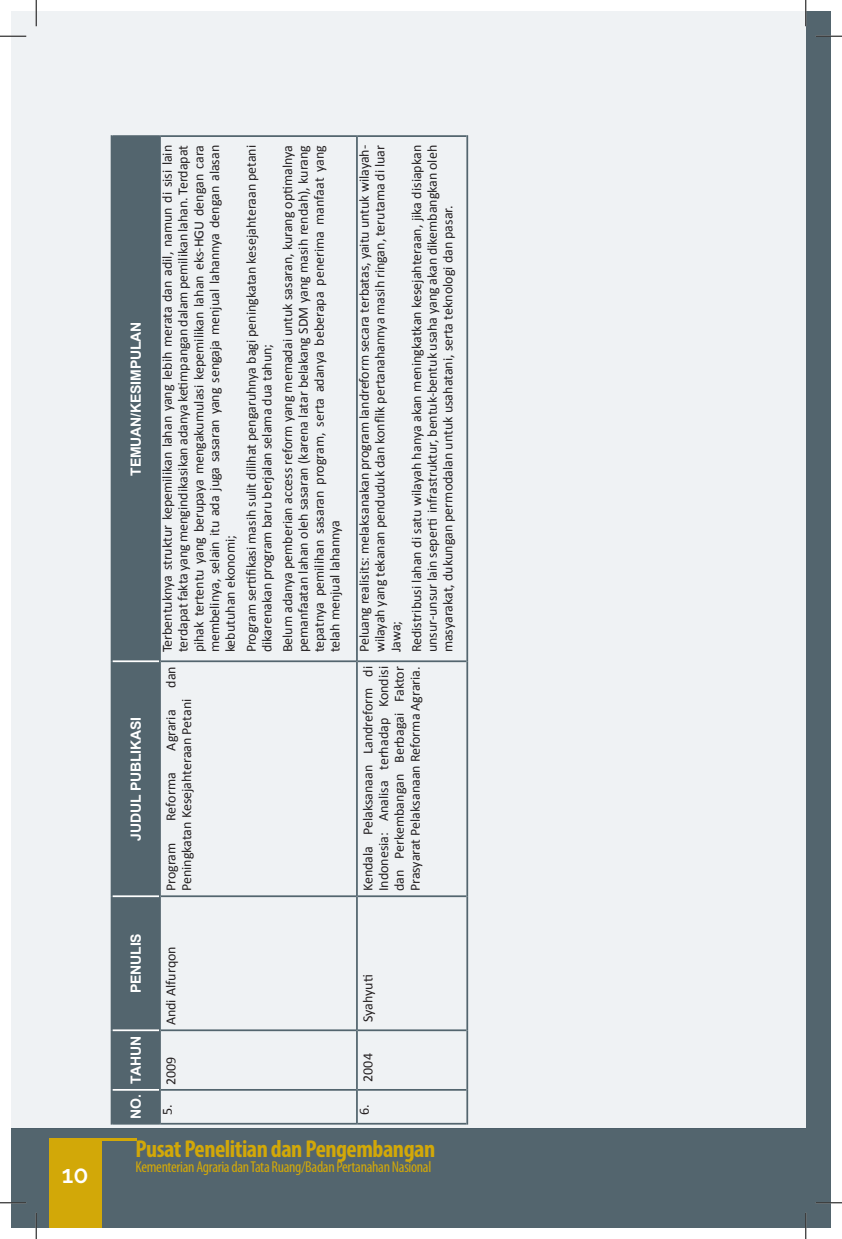
<style>
.page{position:relative;width:842px;height:1239px;background:#fff}
.page>*{position:absolute;margin:0;border:0;box-sizing:border-box;transform-origin:0 0}
.t1{font:700 condensed 24.5px "Myriad Pro";letter-spacing:-.02em;color:#d2a808}
.t2{font:600 24.5px "Raleway";color:#fff}
.t3{font:condensed 15.75px "Myriad Pro";letter-spacing:-.02em;color:#d2a808}
.t4{font:14px/15.8px "Calibri";color:#231f20;text-align:justify}
.t5{font:700 14px "Arial";letter-spacing:-.01em;color:#fff}
</style>
<div class="page">
<div style="left:11px;top:1128px;width:819px;height:99px;background:#53656e"></div>
<div style="left:11px;top:11px;width:819px;height:1117px;background:#eff2f4"></div>
<div style="left:49px;top:1137px;width:52px;height:90px;background:#d2a808"></div>
<hr style="left:49px;top:1137px;width:88px;height:2px;background:#d2a808">
<div style="left:112px;top:137px;width:47px;height:985px;background:#53656e"></div>
<hr style="left:161px;top:1088px;width:195px;height:2px;background:#53656e">
<hr style="left:161px;top:1029px;width:195px;height:1px;background:#53656e">
<hr style="left:161px;top:895px;width:195px;height:1px;background:#53656e">
<hr style="left:356px;top:1089px;width:2px;height:35px;background:#53656e">
<hr style="left:356px;top:1030px;width:2px;height:59px;background:#53656e">
<hr style="left:358px;top:1088px;width:108px;height:2px;background:#53656e">
<hr style="left:356px;top:896px;width:2px;height:134px;background:#53656e">
<hr style="left:358px;top:1029px;width:108px;height:1px;background:#53656e">
<hr style="left:356px;top:661px;width:2px;height:235px;background:#53656e">
<hr style="left:358px;top:895px;width:108px;height:1px;background:#53656e">
<hr style="left:356px;top:135px;width:2px;height:526px;background:#53656e">
<hr style="left:112px;top:1088px;width:47px;height:2px;background:#fff">
<hr style="left:112px;top:1029px;width:47px;height:1px;background:#fff">
<hr style="left:112px;top:895px;width:47px;height:1px;background:#fff">
<hr style="left:112px;top:660px;width:47px;height:2px;background:#fff">
<hr style="left:111px;top:1089px;width:1px;height:35px;background:#53656e">
<hr style="left:112px;top:1122px;width:47px;height:2px;background:#53656e">
<hr style="left:111px;top:1030px;width:1px;height:59px;background:#53656e">
<hr style="left:111px;top:896px;width:1px;height:134px;background:#53656e">
<hr style="left:111px;top:661px;width:1px;height:235px;background:#53656e">
<hr style="left:111px;top:135px;width:1px;height:526px;background:#53656e">
<hr style="left:112px;top:135px;width:47px;height:2px;background:#53656e">
<hr style="left:159px;top:1089px;width:2px;height:35px;background:#53656e">
<hr style="left:159px;top:1030px;width:2px;height:59px;background:#53656e">
<hr style="left:159px;top:896px;width:2px;height:134px;background:#53656e">
<hr style="left:159px;top:661px;width:2px;height:235px;background:#53656e">
<hr style="left:159px;top:135px;width:2px;height:526px;background:#53656e">
<hr style="left:161px;top:135px;width:195px;height:2px;background:#53656e">
<hr style="left:358px;top:135px;width:108px;height:2px;background:#53656e">
<hr style="left:466px;top:135px;width:2px;height:526px;background:#53656e">
<hr style="left:161px;top:1122px;width:195px;height:2px;background:#53656e">
<hr style="left:161px;top:660px;width:195px;height:2px;background:#53656e">
<hr style="left:358px;top:1122px;width:108px;height:2px;background:#53656e">
<hr style="left:358px;top:660px;width:108px;height:2px;background:#53656e">
<hr style="left:466px;top:1089px;width:2px;height:35px;background:#53656e">
<hr style="left:466px;top:1030px;width:2px;height:59px;background:#53656e">
<hr style="left:466px;top:896px;width:2px;height:134px;background:#53656e">
<hr style="left:466px;top:661px;width:2px;height:235px;background:#53656e">
<div style="left:805px;top:11px;width:25px;height:1216px;background:#53656e"></div>
<svg style="left:0;top:36px;width:26px;height:1px"></svg>
<svg style="left:815px;top:36px;width:26px;height:1px"></svg>
<svg style="left:0;top:1202px;width:26px;height:1px"></svg>
<svg style="left:815px;top:1201px;width:26px;height:2px"></svg>
<svg style="left:36px;top:0;width:1px;height:26px"></svg>
<svg style="left:36px;top:1212px;width:1px;height:26px"></svg>
<svg style="left:805px;top:0;width:1px;height:26px"></svg>
<svg style="left:805px;top:1212px;width:1px;height:26px"></svg>
<h1 class="t2" style="left:62px;top:1159px;width:28px">10</h1>
<p class="t5" style="left:126px;top:475px;width:156px;rotate:-90deg">TEMUAN/KESIMPULAN</p>
<p class="t5" style="left:126px;top:840px;width:125px;rotate:-90deg">JUDUL PUBLIKASI</p>
<p class="t5" style="left:126px;top:992px;width:61px;rotate:-90deg">PENULIS</p>
<p class="t5" style="left:126px;top:1118px;width:84px;rotate:-90deg">NO. TAHUN</p>
<p class="t4" style="left:159px;top:652px;width:509px;rotate:-90deg">Terbentuknya struktur kepemilikan lahan yang lebih merata dan adil, namun di sisi lain terdapat fakta yang mengindikasikan adanya ketimpangan dalam pemilikan lahan. Terdapat pihak tertentu yang berupaya mengakumulasi kepemilikan lahan eks-HGU dengan cara membelinya, selain itu ada juga sasaran yang sengaja menjual lahannya dengan alasan kebutuhan ekonomi;</p>
<p class="t4" style="left:243px;top:652px;width:509px;rotate:-90deg">Program sertifikasi masih sulit dilihat pengaruhnya bagi peningkatan kesejahteraan petani dikarenakan program baru berjalan selama dua tahun;</p>
<p class="t4" style="left:279px;top:652px;width:509px;rotate:-90deg">Belum adanya pemberian access reform yang memadai untuk sasaran, kurang optimalnya pemanfaatan lahan oleh sasaran (karena latar belakang SDM yang masih rendah), kurang tepatnya pemilihan sasaran program, serta adanya beberapa penerima manfaat yang telah menjual lahannya</p>
<p class="t4" style="left:163px;top:687px;width:23px;rotate:-90deg">dan</p>
<p class="t4" style="left:179px;top:891px;width:194px;rotate:-90deg">Peningkatan Kesejahteraan Petani</p>
<p class="t4" style="left:163px;top:750px;width:42px;rotate:-90deg">Agraria</p>
<p class="t4" style="left:163px;top:820px;width:50px;rotate:-90deg">Reforma</p>
<p class="t4" style="left:163px;top:891px;width:50px;rotate:-90deg">Program</p>
<p class="t4" style="left:356px;top:652px;width:509px;rotate:-90deg">Peluang realisits: melaksanakan program landreform secara terbatas, yaitu untuk wilayah&shy;wilayah yang tekanan penduduk dan konflik pertanahannya masih ringan, terutama di luar Jawa;</p>
<p class="t4" style="left:408px;top:652px;width:509px;rotate:-90deg">Redistribusi lahan di satu wilayah hanya akan meningkatkan kesejahteraan, jika disiapkan unsur-unsur lain seperti infrastruktur, bentuk-bentuk usaha yang akan dikembangkan oleh masyarakat, dukungan permodalan untuk usahatani, serta teknologi dan pasar.</p>
<p class="t4" style="left:360px;top:891px;width:226px;rotate:-90deg">Kendala Pelaksanaan Landreform di Indonesia: Analisa terhadap Kondisi dan Perkembangan Berbagai Faktor Prasyarat Pelaksanaan Reforma Agraria.</p>
<p class="t4" style="left:163px;top:1025px;width:80px;rotate:-90deg">Andi Alfurqon</p>
<p class="t4" style="left:163px;top:1114px;width:60px;rotate:-90deg">5. 2009</p>
<p class="t4" style="left:360px;top:1021px;width:49px;rotate:-90deg">Syahyuti</p>
<p class="t4" style="left:360px;top:1114px;width:63px;rotate:-90deg">6. 2004</p>
<h1 class="t1" style="left:135px;top:1132px;width:301px">Pusat Penelitian dan Pengembangan</h1>
<p class="t3" style="left:135px;top:1157px;width:297px">Kementerian Agraria dan Tata Ruang/Badan Pertanahan Nasional</p>
</div>
